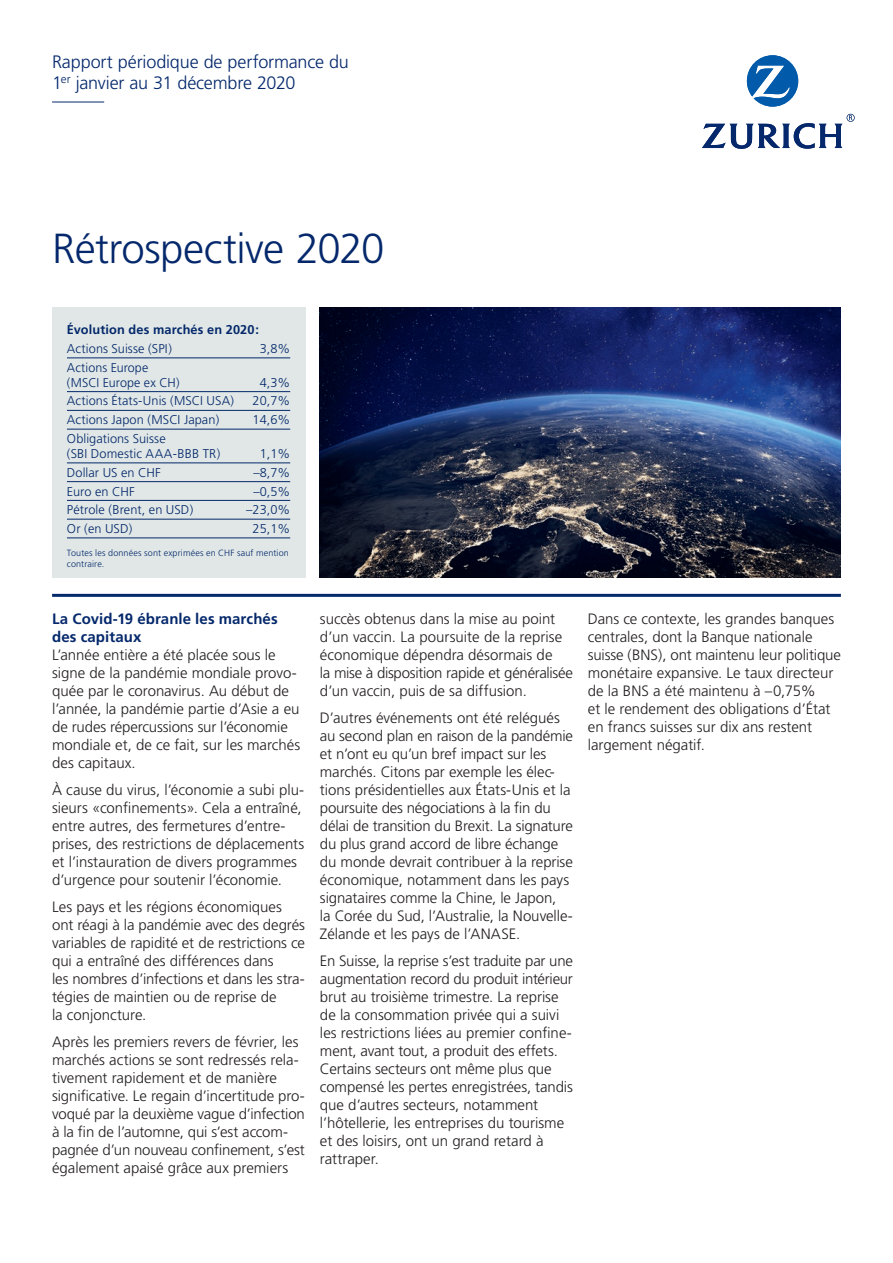
<style>
.page{position:relative;width:893px;height:1263px;background:#fff}
.page>*{position:absolute;margin:0;border:0;box-sizing:border-box;transform-origin:0 0}
.t1{font:300 42px "Frutiger";letter-spacing:-.015em;color:#04286b}
.t2{font:300 18px/21px "Frutiger";letter-spacing:-.01em;color:#04286b}
.t3{font:300 15px/18px "Frutiger";letter-spacing:-.005em;color:#231f20}
.t4{font:700 15px/18px "Frutiger";letter-spacing:.005em;color:#04286b}
.t5{font:300 12.75px/15px "Frutiger";letter-spacing:.005em;color:#04286b}
.t6{font:700 12.75px "Frutiger";letter-spacing:.01em;color:#04286b}
.t7{font:300 9px/10.5px "Frutiger";letter-spacing:.02em;color:#04286b}
</style>
<div class="page">
<hr style="left:52px;top:102px;width:52px;height:1px;background:#04286b">
<hr style="left:52px;top:594px;width:789px;height:3px;background:#04286b">
<img style="left:320px;top:307px;width:521px;height:270px">
<div style="left:52px;top:307px;width:253px;height:270px;background:#e0e7e6"></div>
<hr style="left:67px;top:358px;width:223px;height:1px;background:#04286b">
<hr style="left:67px;top:391px;width:223px;height:1px;background:#04286b">
<hr style="left:67px;top:410px;width:223px;height:1px;background:#04286b">
<hr style="left:67px;top:429px;width:223px;height:1px;background:#04286b">
<hr style="left:67px;top:463px;width:223px;height:1px;background:#04286b">
<hr style="left:67px;top:481px;width:223px;height:1px;background:#04286b">
<hr style="left:67px;top:500px;width:223px;height:1px;background:#04286b">
<hr style="left:67px;top:519px;width:223px;height:1px;background:#04286b">
<hr style="left:67px;top:538px;width:223px;height:1px;background:#04286b">
<svg style="left:747px;top:55px;width:51px;height:52px"></svg>
<svg style="left:702px;top:114px;width:152px;height:35px"></svg>
<p class="t2" style="left:52px;top:51px;width:298px">Rapport périodique de performance du<br>1<sup>er</sup> janvier au 31 décembre 2020</p>
<h1 class="t1" style="left:52px;top:225px;width:334px">Rétrospective 2020</h1>
<p class="t6" style="left:67px;top:322px;width:194px">Évolution des marchés en 2020:</p>
<p class="t5" style="left:67px;top:341px;width:106px">Actions Suisse (SPI)</p>
<p class="t5" style="left:260px;top:341px;width:32px">3,8%</p>
<p class="t5" style="left:67px;top:360px;width:114px">Actions Europe (MSCI Europe ex CH)</p>
<p class="t5" style="left:260px;top:375px;width:32px">4,3%</p>
<p class="t5" style="left:67px;top:394px;width:169px">Actions États-Unis (MSCI USA)</p>
<p class="t5" style="left:253px;top:394px;width:39px">20,7%</p>
<p class="t5" style="left:67px;top:412px;width:154px">Actions Japon (MSCI Japan)</p>
<p class="t5" style="left:253px;top:412px;width:39px">14,6%</p>
<p class="t5" style="left:67px;top:431px;width:155px">Obligations Suisse<br>(SBI Domestic AAA-BBB TR)</p>
<p class="t5" style="left:260px;top:446px;width:32px">1,1%</p>
<p class="t5" style="left:67px;top:465px;width:95px">Dollar US en CHF</p>
<p class="t5" style="left:253px;top:465px;width:38px">–8,7%</p>
<p class="t5" style="left:67px;top:484px;width:69px">Euro en CHF</p>
<p class="t5" style="left:253px;top:484px;width:38px">–0,5%</p>
<p class="t5" style="left:67px;top:502px;width:128px">Pétrole (Brent, en USD)</p>
<p class="t5" style="left:246px;top:502px;width:45px">–23,0%</p>
<p class="t5" style="left:67px;top:521px;width:67px">Or (en USD)</p>
<p class="t5" style="left:253px;top:521px;width:39px">25,1%</p>
<p class="t7" style="left:67px;top:548px;width:223px">Toutes les données sont exprimées en CHF sauf mention contraire.</p>
<p class="t4" style="left:52px;top:609px;width:227px">La Covid-19 ébranle les marchés des capitaux</p>
<p class="t3" style="left:52px;top:646px;width:250px">L’année entière a été placée sous le signe de la pandémie mondiale provo&shy;quée par le coronavirus. Au début de l’année, la pandémie partie d’Asie a eu de rudes répercussions sur l’économie mondiale et, de ce fait, sur les marchés des capitaux.</p>
<p class="t3" style="left:52px;top:781px;width:254px">À cause du virus, l’économie a subi plu&shy;sieurs «confinements». Cela a entraîné, entre autres, des fermetures d’entre&shy;prises, des restrictions de déplacements et l’instauration de divers programmes d’urgence pour soutenir l’économie.</p>
<p class="t3" style="left:52px;top:898px;width:254px">Les pays et les régions économiques ont réagi à la pandémie avec des degrés variables de rapidité et de restrictions ce qui a entraîné des différences dans<br>les nombres d’infections et dans les stra&shy;tégies de maintien ou de reprise de<br>la conjoncture.</p>
<p class="t3" style="left:52px;top:1033px;width:254px">Après les premiers revers de février, les marchés actions se sont redressés rela&shy;tivement rapidement et de manière significative. Le regain d’incertitude pro&shy;voqué par la deuxième vague d’infection à la fin de l’automne, qui s’est accom&shy;pagnée d’un nouveau confinement, s’est également apaisé grâce aux premiers</p>
<p class="t3" style="left:320px;top:610px;width:255px">succès obtenus dans la mise au point d’un vaccin. La poursuite de la reprise économique dépendra désormais de<br>la mise à disposition rapide et généralisée d’un vaccin, puis de sa diffusion.</p>
<p class="t3" style="left:320px;top:709px;width:255px">D’autres événements ont été relégués au second plan en raison de la pandémie et n’ont eu qu’un bref impact sur les marchés. Citons par exemple les élec&shy;tions présidentielles aux États-Unis et la poursuite des négociations à la fin du délai de transition du Brexit. La signature du plus grand accord de libre échange du monde devrait contribuer à la reprise économique, notamment dans les pays signataires comme la Chine, le Japon,<br>la Corée du Sud, l’Australie, la Nouvelle-Zélande et les pays de l’ANASE.</p>
<p class="t3" style="left:320px;top:952px;width:255px">En Suisse, la reprise s’est traduite par une augmentation record du produit intérieur brut au troisième trimestre. La reprise de la consommation privée qui a suivi les restrictions liées au premier confine&shy;ment, avant tout, a produit des effets.<br>Certains secteurs ont même plus que compensé les pertes enregistrées, tandis que d’autres secteurs, notamment l’hôtellerie, les entreprises du tourisme et des loisirs, ont un grand retard à rattraper.</p>
<p class="t3" style="left:588px;top:610px;width:254px">Dans ce contexte, les grandes banques centrales, dont la Banque nationale suisse (BNS), ont maintenu leur politique monétaire expansive. Le taux directeur de la BNS a été maintenu à –0,75%<br>et le rendement des obligations d’État en francs suisses sur dix ans restent largement négatif.</p>
</div>
